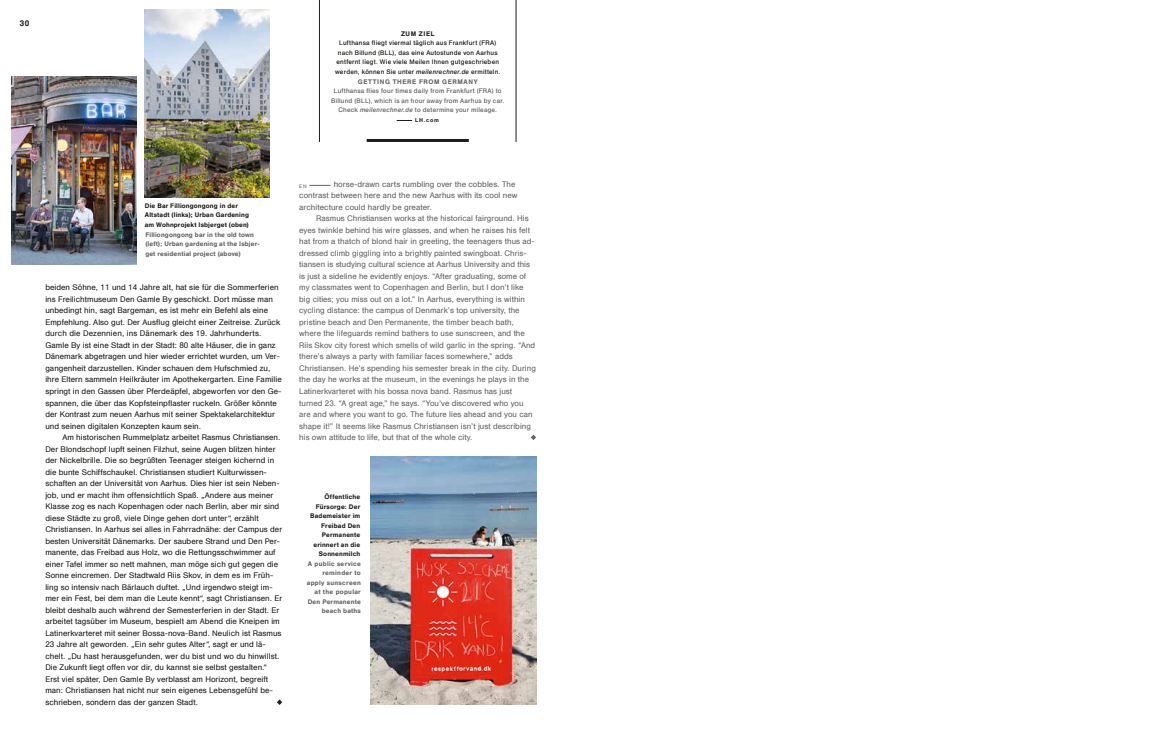
<style>
.page{position:relative;width:1163px;height:738px;background:#fff}
.page>*{position:absolute;margin:0;border:0;box-sizing:border-box;transform-origin:0 0}
.t1{font:8px/11.5px "Helvetica DLHCGH";letter-spacing:.01em;color:#1d1d1b}
.t2{font:8px/11.5px "Helvetica DLHCGH";letter-spacing:.01em;color:#646363}
.t3{font:500 8px "Helvetica DLHCGH";color:#1d1d1b}
.t4{font:6.5px/9.5px "Helvetica DLHCGH Romanplus";letter-spacing:.04em;color:#1d1d1b;text-align:center}
.t5{font:500 6.5px/9.5px "Helvetica DLHCGH";letter-spacing:.045em;color:#1d1d1b}
.t6{font:500 6.5px/9.5px "Helvetica DLHCGH";letter-spacing:.05em;color:#646363}
.t7{font:6.5px/9.5px "Helvetica DLHCGH Romanplus";letter-spacing:.04em;color:#646363;text-align:center}
.t8{font:500 6.5px "Helvetica DLHCGH";letter-spacing:.11em;color:#646363}
.t9{font:500 5.5px "Helvetica DLHCGH";color:#1d1d1b}
.t10{font:5px "Helvetica DLHCGH";color:#646363}
.s1{font-style:italic}
</style>
<div class="page">
<img style="left:11px;top:77px;width:126px;height:188px">
<img style="left:144px;top:9px;width:125px;height:188px">
<img style="left:371px;top:456px;width:165px;height:248px">
<hr style="left:366px;top:139px;width:102px;height:3px;background:#1d1d1b">
<svg style="left:309px;top:185px;width:21px;height:1px"></svg>
<svg style="left:530px;top:434px;width:6px;height:6px"></svg>
<svg style="left:277px;top:699px;width:5px;height:5px"></svg>
<svg style="left:396px;top:120px;width:16px;height:1px"></svg>
<hr style="left:319px;top:0;width:1px;height:142px;background:#1d1d1b">
<hr style="left:516px;top:0;width:1px;height:142px;background:#1d1d1b">
<p class="t3" style="left:20px;top:18px;width:11px">30</p>
<p class="t5" style="left:401px;top:29px;width:35px">ZUM ZIEL</p>
<p class="t4" style="left:335px;top:38px;width:167px">Lufthansa fliegt viermal täglich aus Frankfurt (FRA) nach Billund (BLL), das eine Autostunde von Aarhus entfernt liegt. Wie viele Meilen Ihnen gutgeschrieben werden, können Sie unter <span class="s1">meilenrechner.de</span> ermitteln.</p>
<p class="t8" style="left:358px;top:77px;width:121px">GETTING THERE FROM GERMANY</p>
<p class="t7" style="left:331px;top:86px;width:175px">Lufthansa flies four times daily from Frankfurt (FRA) to<br>Billund (BLL), which is an hour away from Aarhus by car.<br>Check <span class="s1">meilenrechner.de</span> to determine your mileage.</p>
<p class="t9" style="left:415px;top:117px;width:25px">LH.com</p>
<p class="t5" style="left:145px;top:200px;width:105px">Die Bar Filliongongong in der<br>Altstadt (links); Urban Gardening am Wohnprojekt Isbjerget (oben)</p>
<p class="t6" style="left:145px;top:229px;width:116px">Filliongongong bar in the old town (left); Urban gardening at the Isbjer&shy;get residential project (above)</p>
<p class="t1" style="left:45px;top:282px;width:238px">beiden Söhne, 11 und 14 Jahre alt, hat sie für die Sommerferien ins Freilichtmuseum Den Gamle By geschickt. Dort müsse man unbedingt hin, sagt Bargeman, es ist mehr ein Befehl als eine Empfehlung. Also gut. Der Ausflug gleicht einer Zeitreise. Zurück durch die Dezennien, ins Dänemark des 19. Jahrhunderts.<br>Gamle By ist eine Stadt in der Stadt: 80 alte Häuser, die in ganz Dänemark abgetragen und hier wieder errichtet wurden, um Ver&shy;gangenheit darzustellen. Kinder schauen dem Hufschmied zu, ihre Eltern sammeln Heilkräuter im Apothekergarten. Eine Familie springt in den Gassen über Pferdeäpfel, abgeworfen vor den Ge&shy;spannen, die über das Kopfsteinpflaster ruckeln. Größer könnte der Kontrast zum neuen Aarhus mit seiner Spektakelarchitektur und seinen digitalen Konzepten kaum sein.</p>
<p class="t1" style="left:45px;top:431px;width:238px;text-indent:17px">Am historischen Rummelplatz arbeitet Rasmus Christiansen.<br>Der Blondschopf lupft seinen Filzhut, seine Augen blitzen hinter der Nickelbrille. Die so begrüßten Teenager steigen kichernd in die bunte Schiffschaukel. Christiansen studiert Kulturwissen&shy;schaften an der Universität von Aarhus. Dies hier ist sein Neben&shy;job, und er macht ihm offensichtlich Spaß. „Andere aus meiner Klasse zog es nach Kopenhagen oder nach Berlin, aber mir sind diese Städte zu groß, viele Dinge gehen dort unter“, erzählt Christiansen. In Aarhus sei alles in Fahrradnähe: der Campus der besten Universität Dänemarks. Der saubere Strand und Den Per&shy;manente, das Freibad aus Holz, wo die Rettungsschwimmer auf einer Tafel immer so nett mahnen, man möge sich gut gegen die Sonne eincremen. Der Stadtwald Riis Skov, in dem es im Früh&shy;ling so intensiv nach Bärlauch duftet. „Und irgendwo steigt im&shy;mer ein Fest, bei dem man die Leute kennt“, sagt Christiansen. Er bleibt deshalb auch während der Semesterferien in der Stadt. Er arbeitet tagsüber im Museum, bespielt am Abend die Kneipen im Latinerkvarteret mit seiner Bossa-nova-Band. Neulich ist Rasmus 23 Jahre alt geworden. „Ein sehr gutes Alter“, sagt er und lä&shy;chelt. „Du hast herausgefunden, wer du bist und wo du hinwillst.<br>Die Zukunft liegt offen vor dir, du kannst sie selbst gestalten.“ Erst viel später, Den Gamle By verblasst am Horizont, begreift man: Christiansen hat nicht nur sein eigenes Lebensgefühl be&shy;schrieben, sondern das der ganzen Stadt.</p>
<p class="t2" style="left:299px;top:178px;width:220px;text-indent:34px">horse-drawn carts rumbling over the cobbles. The contrast between here and the new Aarhus with its cool new architecture could hardly be greater.</p>
<p class="t2" style="left:299px;top:213px;width:238px;text-indent:17px">Rasmus Christiansen works at the historical fairground. His eyes twinkle behind his wire glasses, and when he raises his felt hat from a thatch of blond hair in greeting, the teenagers thus ad&shy;dressed climb giggling into a brightly painted swingboat. Chris&shy;tiansen is studying cultural science at Aarhus University and this is just a sideline he evidently enjoys. “After graduating, some of my classmates went to Copenhagen and Berlin, but I don’t like big cities; you miss out on a lot.” In Aarhus, everything is within cycling distance: the campus of Denmark’s top university, the pristine beach and Den Permanente, the timber beach bath, where the lifeguards remind bathers to use sunscreen, and the Riis Skov city forest which smells of wild garlic in the spring. “And there’s always a party with familiar faces somewhere,” adds Christiansen. He’s spending his semester break in the city. During the day he works at the museum, in the evenings he plays in the Latinerkvarteret with his bossa nova band. Rasmus has just turned 23. “A great age,” he says. “You’ve discovered who you are and where you want to go. The future lies ahead and you can shape it!” It seems like Rasmus Christiansen isn’t just describing his own attitude to life, but that of the whole city.</p>
<p class="t10" style="left:299px;top:183px;width:9px">EN</p>
<p class="t5" style="left:310px;top:492px;width:51px;text-align:right">Öffentliche<br>Fürsorge: Der<br>Bademeister im<br>Freibad Den<br>Permanente erinnert an die<br>Sonnenmilch</p>
<p class="t6" style="left:307px;top:558px;width:55px;text-align:right">A public service reminder to apply sunscreen at the popular<br>Den Permanente beach baths</p>
</div>
